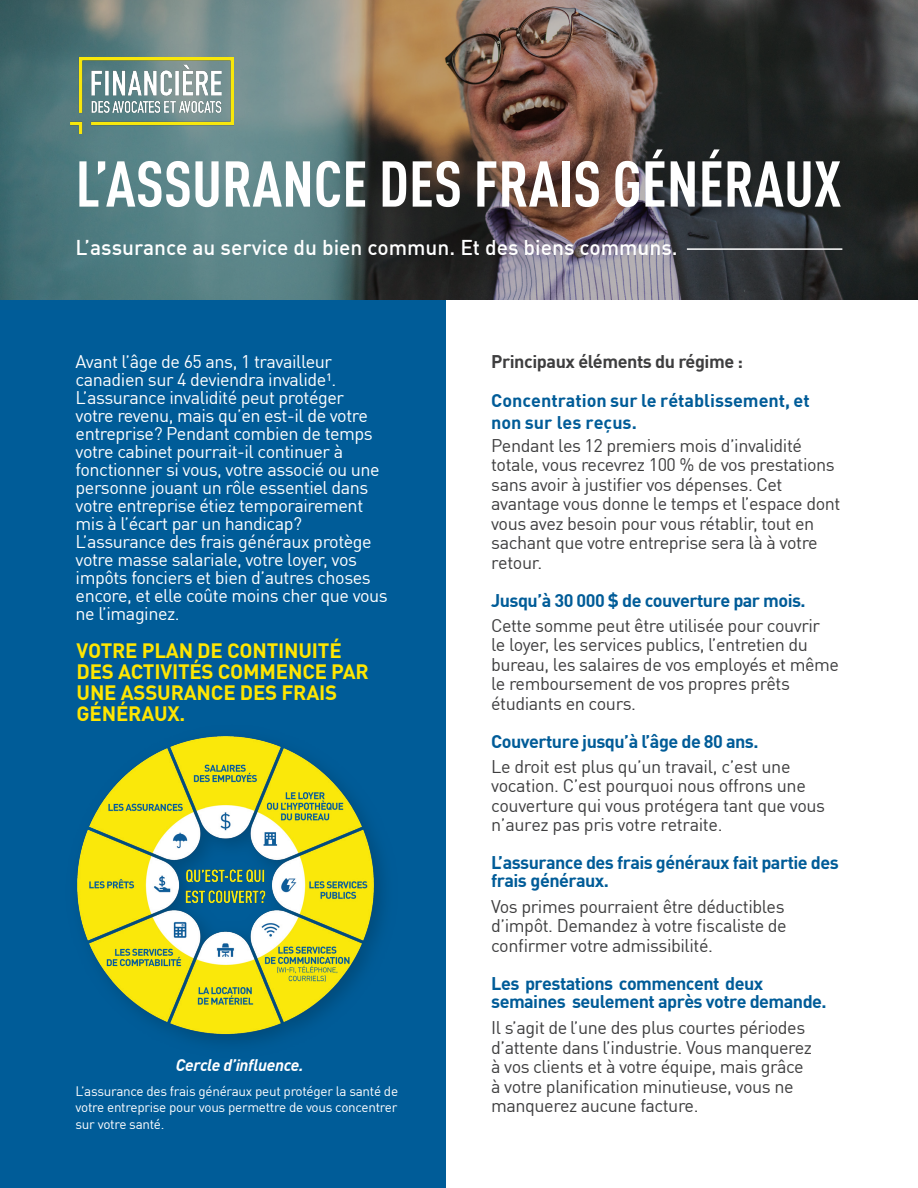
<style>
.page{position:relative;width:918px;height:1188px;background:#fff}
.page>*{position:absolute;margin:0;border:0;box-sizing:border-box;transform-origin:0 0}
.t1{font:700 condensed 63.6px "DINOT";color:#fff}
.t2{font:500 21px "DINOT";color:#fff}
.Heading_4{font:700 20.4px/21px "DINOT";letter-spacing:-.01em;color:#ffe601}
.Heading_4-2{font:18px/19.5px "DINOT";letter-spacing:-.025em;color:#3e3e3f}
.t3{font:18px/18px "DINOT";letter-spacing:-.025em;color:#fff}
.Heading_4-3{font:700 18px/18px "DINOT";letter-spacing:-.03em;color:#005c98}
.Heading_4-4{font:700 18px/39.5px "DINOT";color:#005c98}
.Body{font:italic 700 16.5px "DINOT";letter-spacing:-.02em;color:#fff}
.Body-2{font:13.5px/16.5px "DINOT";letter-spacing:-.02em;color:#fff;text-align:justify}
.s1{color:#3e3e3f}
.s2{font-weight:700;color:#005c98}
</style>
<div class="page">
<div style="left:0;top:69px;width:446px;height:1119px;background:#005c98"></div>
<img style="left:77px;top:736px;width:307px;height:308px">
<img style="left:0;top:0;width:918px;height:299px">
<hr style="left:687px;top:248px;width:155px;height:2px;background:#fff">
<img style="left:70px;top:57px;width:164px;height:77px">
<p class="t1" style="left:76px;top:137px;width:767px">L’ASSURANCE DES FRAIS GÉNÉRAUX</p>
<p class="t2" style="left:76px;top:231px;width:604px">L’assurance au service du bien commun. Et des biens communs.</p>
<p class="t3" style="left:76px;top:351px;width:314px">Avant l’âge de 65 ans, 1 travailleur canadien sur 4 deviendra invalide1.<br>L’assurance invalidité peut protéger<br>votre revenu, mais qu’en est-il de votre entreprise? Pendant combien de temps votre cabinet pourrait-il continuer à fonctionner si vous, votre associé ou une personne jouant un rôle essentiel dans votre entreprise étiez temporairement mis à l’écart par un handicap?<br>L’assurance des frais généraux protège votre masse salariale, votre loyer, vos impôts fonciers et bien d’autres choses encore, et elle coûte moins cher que vous ne l’imaginez.</p>
<p class="Heading_4" style="left:77px;top:638px;width:294px">VOTRE PLAN DE CONTINUITÉ<br>DES ACTIVITÉS COMMENCE PAR<br>UNE ASSURANCE DES FRAIS<br>GÉNÉRAUX.</p>
<p class="Body" style="left:176px;top:1053px;width:129px">Cercle d’influence.</p>
<p class="Body-2" style="left:76px;top:1082px;width:324px">L’assurance des frais généraux peut protéger la santé de votre entreprise pour vous permettre de vous concentrer sur votre santé.</p>
<p class="Heading_4-4" style="left:491px;top:340px;width:320px"><span class="s1">Principaux éléments du régime :<br></span>Concentration sur le rétablissement, et</p>
<p class="Heading_4-2" style="left:491px;top:409px;width:312px;line-height:23px"><span class="s2">non sur les reçus.<br></span>Pendant les 12 premiers mois d’invalidité</p>
<p class="Heading_4-2" style="left:491px;top:453px;width:351px">totale, vous recevrez 100 % de vos prestations sans avoir à justifier vos dépenses. Cet avantage vous donne le temps et l’espace dont vous avez besoin pour vous rétablir, tout en sachant que votre entreprise sera là à votre retour.</p>
<p class="Heading_4-2" style="left:491px;top:586px;width:331px;line-height:25px"><span class="s2">Jusqu’à 30 000 $ de couverture par mois.<br></span>Cette somme peut être utilisée pour couvrir</p>
<p class="Heading_4-2" style="left:491px;top:633px;width:349px">le loyer, les services publics, l’entretien du bureau, les salaires de vos employés et même le remboursement de vos propres prêts étudiants en cours.</p>
<p class="Heading_4-2" style="left:491px;top:727px;width:301px;line-height:25px"><span class="s2">Couverture jusqu’à l’âge de 80 ans.<br></span>Le droit est plus qu’un travail, c’est une</p>
<p class="Heading_4-2" style="left:491px;top:774px;width:336px">vocation. C’est pourquoi nous offrons une couverture qui vous protégera tant que vous n’aurez pas pris votre retraite.</p>
<p class="Heading_4-3" style="left:491px;top:852px;width:349px">L’assurance des frais généraux fait partie des frais généraux.</p>
<p class="Heading_4-2" style="left:491px;top:895px;width:297px">Vos primes pourraient être déductibles d’impôt. Demandez à votre fiscaliste de confirmer votre admissibilité.</p>
<p class="Heading_4-3" style="left:491px;top:973px;width:337px">Les prestations commencent deux semaines seulement après votre demande.</p>
<p class="Heading_4-2" style="left:491px;top:1017px;width:322px">Il s’agit de l’une des plus courtes périodes d’attente dans l’industrie. Vous manquerez à vos clients et à votre équipe, mais grâce à votre planification minutieuse, vous ne manquerez aucune facture.</p>
</div>
